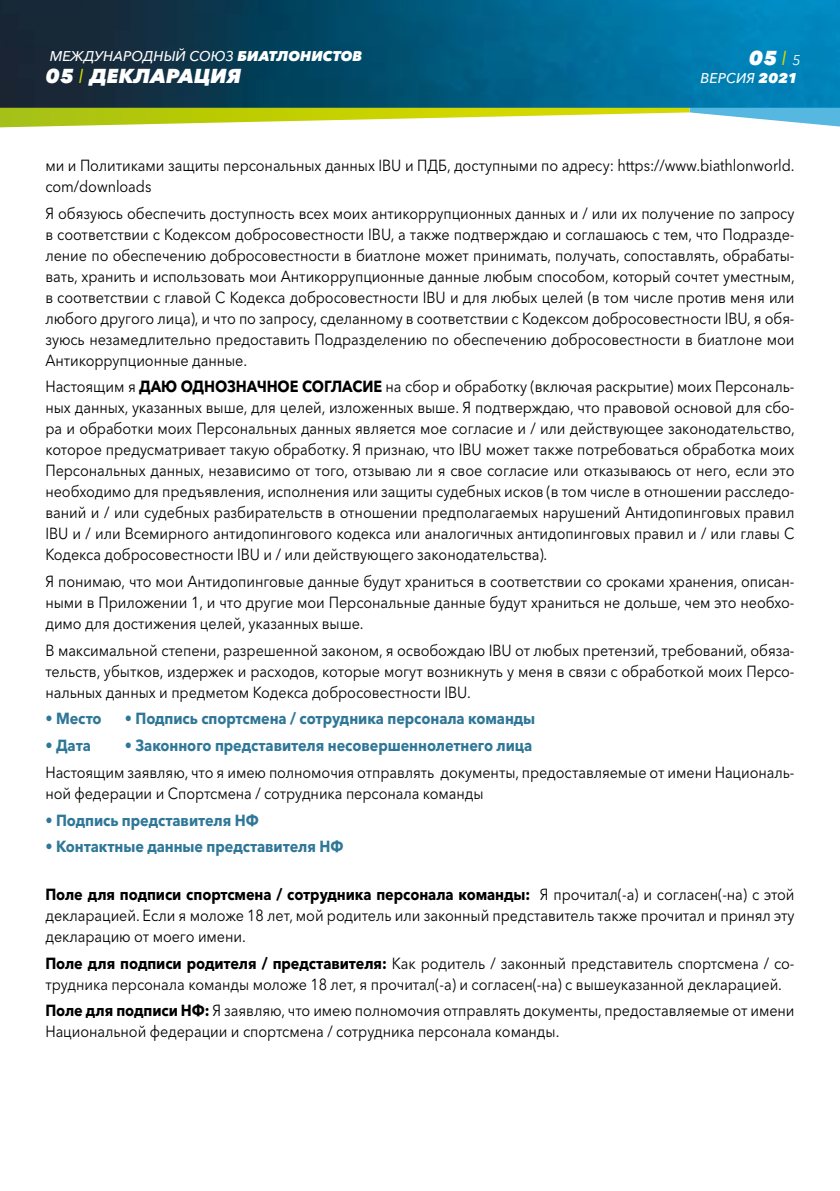
<style>
.page{position:relative;width:840px;height:1191px;background:#fff}
.page>*{position:absolute;margin:0;border:0;box-sizing:border-box;transform-origin:0 0}
.t1{font:italic 800 20px "Avenir Next W1 G";letter-spacing:.005em;color:#fff}
.Grundtext{font:16px/21px "Avenir Next W1 G";letter-spacing:-.005em;color:#000;text-align:justify;scale:.9 1}
.Grundtext-2{font:700 16px "Avenir Next W1 G";letter-spacing:-.005em;color:#2f7798;scale:.9 1}
.t2{font:italic 500 14px "Avenir Next W1 G";letter-spacing:.005em;color:#fff}
.s1{font-weight:800}
.s2{font-weight:400;color:#d3d800}
.s3{font-weight:400;font-size:14px}
.s4{font-weight:700}
</style>
<div class="page">
<img style="left:0;top:0;width:839px;height:108px">
<svg style="left:0;top:108px;width:839px;height:20px"></svg>
<p class="t2" style="left:50px;top:48px;width:314px">MЕЖДУНАРОДНЫЙ СОЮЗ <span class="s1">БИАТЛОНИСТОВ</span></p>
<p class="t1" style="left:46px;top:64px;width:197px">05 <span class="s2">I</span> ДЕКЛАРАЦИЯ</p>
<p class="t1" style="left:748px;top:46px;width:53px">05<span class="s2">I</span> <span class="s3">5</span></p>
<p class="t2" style="left:700px;top:70px;width:98px">ВЕРСИЯ <span class="s1">2021</span></p>
<p class="Grundtext" style="left:45px;top:155px;width:833px">ми и Политиками защиты персональных данных IBU и ПДБ, доступными по адресу: https://www.biathlonworld. com/downloads</p>
<p class="Grundtext" style="left:45px;top:202px;width:833px">Я обязуюсь обеспечить доступность всех моих антикоррупционных данных и / или их получение по запросу в соответствии с Кодексом добросовестности IBU, а также подтверждаю и соглашаюсь с тем, что Подразде&shy;ление по обеспечению добросовестности в биатлоне может принимать, получать, сопоставлять, обрабаты&shy;вать, хранить и использовать мои Антикоррупционные данные любым способом, который сочтет уместным, в соответствии с главой C Кодекса добросовестности IBU и для любых целей (в том числе против меня или любого другого лица), и что по запросу, сделанному в соответствии с Кодексом добросовестности IBU, я обя&shy;зуюсь незамедлительно предоставить Подразделению по обеспечению добросовестности в биатлоне мои Антикоррупционные данные.</p>
<p class="Grundtext" style="left:45px;top:376px;width:833px">Настоящим я <span class="s4">ДАЮ ОДНОЗНАЧНОЕ СОГЛАСИЕ</span> на сбор и обработку (включая раскрытие) моих Персональ&shy;ных данных, указанных выше, для целей, изложенных выше. Я подтверждаю, что правовой основой для сбо&shy;ра и обработки моих Персональных данных является мое согласие и / или действующее законодательство, которое предусматривает такую обработку. Я признаю, что IBU может также потребоваться обработка моих Персональных данных, независимо от того, отзываю ли я свое согласие или отказываюсь от него, если это необходимо для предъявления, исполнения или защиты судебных исков (в том числе в отношении расследо&shy;ваний и / или судебных разбирательств в отношении предполагаемых нарушений Антидопинговых правил IBU и / или Всемирного антидопингового кодекса или аналогичных антидопинговых правил и / или главы C Кодекса добросовестности IBU и / или действующего законодательства).</p>
<p class="Grundtext" style="left:45px;top:571px;width:833px">Я понимаю, что мои Антидопинговые данные будут храниться в соответствии со сроками хранения, описан&shy;ными в Приложении 1, и что другие мои Персональные данные будут храниться не дольше, чем это необхо&shy;димо для достижения целей, указанных выше.</p>
<p class="Grundtext" style="left:45px;top:639px;width:833px">В максимальной степени, разрешенной законом, я освобождаю IBU от любых претензий, требований, обяза&shy;тельств, убытков, издержек и расходов, которые могут возникнуть у меня в связи с обработкой моих Персо&shy;нальных данных и предметом Кодекса добросовестности IBU.</p>
<p class="Grundtext-2" style="left:45px;top:709px;width:64px">• Место</p>
<p class="Grundtext-2" style="left:125px;top:709px;width:457px">• Подпись спортсмена / сотрудника персонала команды</p>
<p class="Grundtext-2" style="left:45px;top:735px;width:52px">• Дата</p>
<p class="Grundtext-2" style="left:125px;top:735px;width:454px">• Законного представителя несовершеннолетнего лица</p>
<p class="Grundtext" style="left:45px;top:761px;width:833px">Настоящим заявляю, что я имею полномочия отправлять документы, предоставляемые от имени Националь&shy;ной федерации и Спортсмена / сотрудника персонала команды</p>
<p class="Grundtext-2" style="left:45px;top:810px;width:238px">• Подпись представителя НФ</p>
<p class="Grundtext-2" style="left:45px;top:836px;width:332px">• Контактные данные представителя НФ</p>
<p class="Grundtext" style="left:45px;top:883px;width:833px"><span class="s4">Поле для подписи спортсмена / сотрудника персонала команды:</span> Я прочитал(-а) и согласен(-на) с этой декларацией. Если я моложе 18 лет, мой родитель или законный представитель также прочитал и принял эту декларацию от моего имени.</p>
<p class="Grundtext" style="left:45px;top:952px;width:833px"><span class="s4">Поле для подписи родителя / представителя:</span> Как родитель / законный представитель спортсмена / со&shy;трудника персонала команды моложе 18 лет, я прочитал(-а) и согласен(-на) с вышеуказанной декларацией.</p>
<p class="Grundtext" style="left:45px;top:1000px;width:833px"><span class="s4">Поле для подписи НФ:</span> Я заявляю, что имею полномочия отправлять документы, предоставляемые от имени<br>Национальной федерации и спортсмена / сотрудника персонала команды.</p>
</div>
